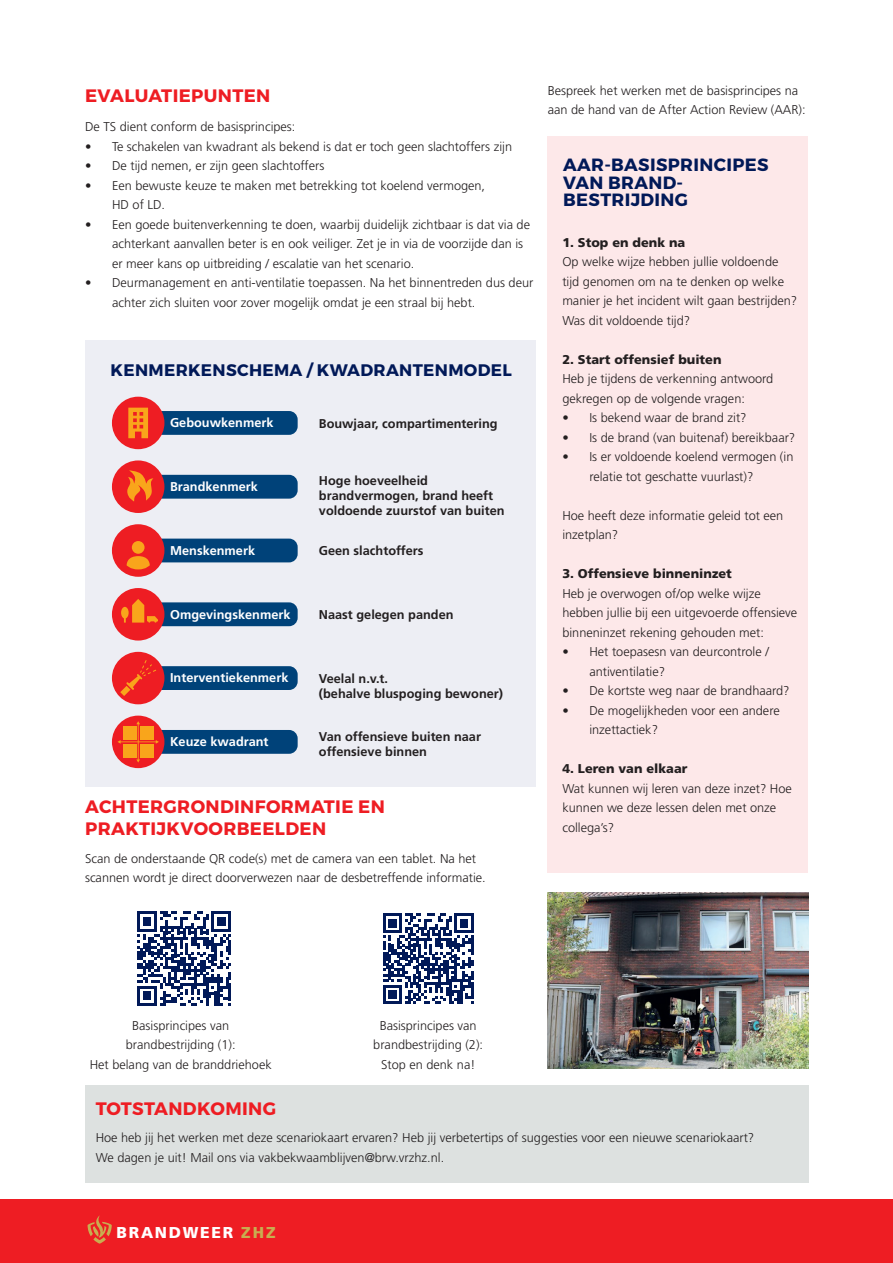
<style>
.page{position:relative;width:893px;height:1263px;background:#fff}
.page>*{position:absolute;margin:0;border:0;box-sizing:border-box;transform-origin:0 0}
.t1{font:700 18px/22.5px "Montserrat";letter-spacing:.02em;color:#ee1d23}
.t2{font:700 17.7px/17.7px "Montserrat";letter-spacing:.02em;color:#011958}
.t3{font:700 16.65px "Montserrat";letter-spacing:.02em;color:#011958}
.t4{font:900 15.75px "Frutiger";letter-spacing:.11em;color:#fff}
.t5{font:300 12.75px/19.5px "Frutiger";color:#231f20}
.t6{font:700 12.75px/15px "Frutiger";color:#231f20}
.t7{font:700 12.75px "Frutiger";color:#fff}
.t8{font:900 12.75px "Frutiger";color:#231f20}
.s1{color:#c8ad50}
</style>
<div class="page">
<svg style="left:137px;top:911px;width:94px;height:95px"></svg>
<div style="left:85px;top:1085px;width:723px;height:98px;background:#dde1e0"></div>
<div style="left:0;top:1199px;width:893px;height:64px;background:#ee1d23"></div>
<svg style="left:88px;top:1215px;width:24px;height:29px"></svg>
<svg style="left:383px;top:913px;width:91px;height:91px"></svg>
<div style="left:85px;top:340px;width:450px;height:446px;background:#edeef4"></div>
<div style="left:136px;top:411px;width:162px;height:24px;background:#004279;border-radius:9px"></div>
<div style="left:112px;top:397px;width:52px;height:52px;background:#ee1d23;border-radius:50%"></div>
<svg style="left:128px;top:408px;width:20px;height:30px"></svg>
<div style="left:136px;top:475px;width:162px;height:24px;background:#004279;border-radius:9px"></div>
<div style="left:112px;top:460px;width:52px;height:53px;background:#ee1d23;border-radius:50%"></div>
<svg style="left:127px;top:470px;width:26px;height:31px"></svg>
<div style="left:136px;top:539px;width:162px;height:23px;background:#004279;border-radius:9px"></div>
<div style="left:112px;top:524px;width:52px;height:53px;background:#ee1d23;border-radius:50%"></div>
<div style="left:132px;top:541px;width:13px;height:13px;background:#f9a51b;border-radius:50%"></div>
<svg style="left:126px;top:556px;width:24px;height:13px"></svg>
<div style="left:136px;top:602px;width:162px;height:24px;background:#004279;border-radius:9px"></div>
<div style="left:112px;top:588px;width:52px;height:52px;background:#ee1d23;border-radius:50%"></div>
<svg style="left:121px;top:599px;width:37px;height:24px"></svg>
<div style="left:136px;top:666px;width:162px;height:24px;background:#004279;border-radius:9px"></div>
<div style="left:112px;top:652px;width:52px;height:52px;background:#ee1d23;border-radius:50%"></div>
<svg style="left:120px;top:660px;width:36px;height:36px"></svg>
<div style="left:136px;top:730px;width:162px;height:24px;background:#004279;border-radius:9px"></div>
<div style="left:112px;top:716px;width:52px;height:52px;background:#ee1d23;border-radius:50%"></div>
<svg style="left:117px;top:721px;width:42px;height:42px"></svg>
<div style="left:548px;top:136px;width:260px;height:737px;background:#fde8e9"></div>
<img style="left:548px;top:893px;width:260px;height:176px">
<h1 class="t1" style="left:85px;top:85px;width:187px">EVALUATIEPUNTEN</h1>
<p class="t5" style="left:85px;top:117px;width:212px">De TS dient conform de basisprincipes:</p>
<p class="t5" style="left:85px;top:136px;width:429px">• Te schakelen van kwadrant als bekend is dat er toch geen slachtoffers zijn</p>
<p class="t5" style="left:85px;top:156px;width:241px">• De tijd nemen, er zijn geen slachtoffers</p>
<p class="t5" style="left:112px;top:175px;width:375px;text-indent:-27px">• Een bewuste keuze te maken met betrekking tot koelend vermogen,<br>HD of LD.</p>
<p class="t5" style="left:112px;top:214px;width:419px;text-indent:-27px">• Een goede buitenverkenning te doen, waarbij duidelijk zichtbaar is dat via de achterkant aanvallen beter is en ook veiliger. Zet je in via de voorzijde dan is er meer kans op uitbreiding / escalatie van het scenario.</p>
<p class="t5" style="left:112px;top:273px;width:423px;text-indent:-27px">• Deurmanagement en anti-ventilatie toepassen. Na het binnentreden dus deur achter zich sluiten voor zover mogelijk omdat je een straal bij hebt.</p>
<h3 class="t3" style="left:111px;top:360px;width:403px">KENMERKENSCHEMA / KWADRANTENMODEL</h3>
<p class="t7" style="left:170px;top:415px;width:105px">Gebouwkenmerk</p>
<p class="t6" style="left:319px;top:415px;width:180px">Bouwjaar, compartimentering</p>
<p class="t7" style="left:170px;top:479px;width:89px">Brandkenmerk</p>
<p class="t6" style="left:319px;top:473px;width:187px">Hoge hoeveelheid brandvermogen, brand heeft voldoende zuurstof van buiten</p>
<p class="t7" style="left:170px;top:543px;width:87px">Menskenmerk</p>
<p class="t6" style="left:319px;top:543px;width:106px">Geen slachtoffers</p>
<p class="t7" style="left:170px;top:607px;width:122px">Omgevingskenmerk</p>
<p class="t6" style="left:319px;top:607px;width:136px">Naast gelegen panden</p>
<p class="t7" style="left:170px;top:670px;width:120px">Interventiekenmerk</p>
<p class="t7" style="left:170px;top:734px;width:100px">Keuze kwadrant</p>
<p class="t6" style="left:319px;top:671px;width:186px">Veelal n.v.t.<br>(behalve bluspoging bewoner)</p>
<p class="t6" style="left:319px;top:729px;width:164px">Van offensieve buiten naar offensieve binnen</p>
<h1 class="t1" style="left:85px;top:795px;width:301px">ACHTERGRONDINFORMATIE EN<br>PRAKTIJKVOORBEELDEN</h1>
<p class="t5" style="left:85px;top:848px;width:402px">Scan de onderstaande QR code(s) met de camera van een tablet. Na het scannen wordt je direct doorverwezen naar de desbetreffende informatie.</p>
<p class="t5" style="left:548px;top:81px;width:259px">Bespreek het werken met de basisprincipes na aan de hand van de After Action Review (AAR):</p>
<h2 class="t2" style="left:563px;top:156px;width:207px">AAR-BASISPRINCIPES<br>VAN BRAND-<br>BESTRIJDING</h2>
<p class="t8" style="left:562px;top:235px;width:124px">1. Stop en denk na</p>
<p class="t5" style="left:562px;top:252px;width:236px">Op welke wijze hebben jullie voldoende tijd genomen om na te denken op welke manier je het incident wilt gaan bestrijden?<br>Was dit voldoende tijd?</p>
<p class="t8" style="left:562px;top:352px;width:161px">2. Start offensief buiten</p>
<p class="t5" style="left:562px;top:369px;width:212px">Heb je tijdens de verkenning antwoord gekregen op de volgende vragen:</p>
<p class="t5" style="left:562px;top:408px;width:186px">• Is bekend waar de brand zit?</p>
<p class="t5" style="left:562px;top:428px;width:234px">• Is de brand (van buitenaf) bereikbaar?</p>
<p class="t5" style="left:589px;top:447px;width:206px;text-indent:-27px">• Is er voldoende koelend vermogen (in relatie tot geschatte vuurlast)?</p>
<p class="t5" style="left:562px;top:506px;width:223px">Hoe heeft deze informatie geleid tot een inzetplan?</p>
<p class="t8" style="left:562px;top:566px;width:171px">3. Offensieve binneninzet</p>
<p class="t5" style="left:562px;top:584px;width:236px">Heb je overwogen of/op welke wijze hebben jullie bij een uitgevoerde offensieve binneninzet rekening gehouden met:</p>
<p class="t5" style="left:589px;top:642px;width:181px;text-indent:-27px">• Het toepasesn van deurcontrole / antiventilatie?</p>
<p class="t5" style="left:562px;top:681px;width:229px">• De kortste weg naar de brandhaard?</p>
<p class="t5" style="left:589px;top:701px;width:192px;text-indent:-27px">• De mogelijkheden voor een andere inzettactiek?</p>
<p class="t8" style="left:562px;top:761px;width:127px">4. Leren van elkaar</p>
<p class="t5" style="left:562px;top:778px;width:231px">Wat kunnen wij leren van deze inzet? Hoe kunnen we deze lessen delen met onze collega’s?</p>
<p class="t5" style="left:90px;top:1016px;width:184px;text-align:center">Basisprincipes van brandbestrijding (1):<br>Het belang van de branddriehoek</p>
<p class="t5" style="left:373px;top:1016px;width:111px;text-align:center">Basisprincipes van brandbestrijding (2):<br>Stop en denk na!</p>
<h1 class="t1" style="left:96px;top:1097px;width:182px">TOTSTANDKOMING</h1>
<p class="t5" style="left:96px;top:1128px;width:660px">Hoe heb jij het werken met deze scenariokaart ervaren? Heb jij verbetertips of suggesties voor een nieuwe scenariokaart?<br>We dagen je uit! Mail ons via vakbekwaamblijven@brw.vrzhz.nl.</p>
<p class="t4" style="left:117px;top:1223px;width:161px">BRANDWEER <span class="s1">ZHZ</span></p>
</div>
